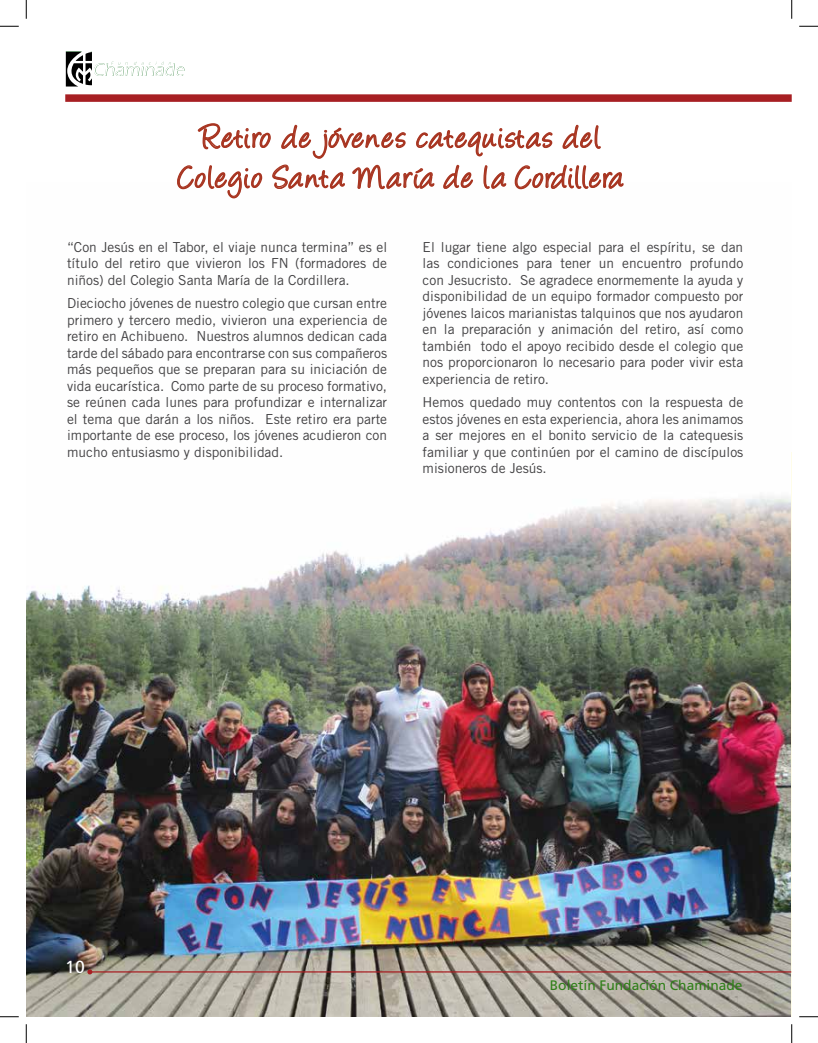
<style>
.page{position:relative;width:818px;height:1043px;background:#fff}
.page>*{position:absolute;margin:0;border:0;box-sizing:border-box;transform-origin:0 0}
.t1{font:36.25px/40px "Angelina";letter-spacing:.055em;color:#a83521;text-align:center}
.t2{font:17.5px "Frutiger LT Std";color:#fff}
.t3{font:13.75px/16.5px "Trade Gothic LT Std";color:#414042;text-align:justify}
.t4{font:13.75px "Frutiger LT Std";color:#307f19}
</style>
<div class="page">
<div style="left:65px;top:94px;width:726px;height:8px;background:#a71f23"></div>
<img style="left:26px;top:496px;width:765px;height:520px">
<hr style="left:90px;top:971px;width:701px;height:1px;background:#a71f23">
<svg style="left:87px;top:969px;width:5px;height:5px"></svg>
<hr style="left:791px;top:452px;width:1px;height:564px;background:#fffde9">
<svg style="left:66px;top:51px;width:118px;height:35px"></svg>
<svg style="left:176px;top:101px;width:448px;height:98px"></svg>
<svg style="left:0;top:25px;width:19px;height:2px"></svg>
<svg style="left:799px;top:25px;width:19px;height:2px"></svg>
<svg style="left:0;top:1016px;width:19px;height:1px"></svg>
<svg style="left:799px;top:1016px;width:19px;height:1px"></svg>
<svg style="left:25px;top:0;width:2px;height:19px"></svg>
<svg style="left:25px;top:1024px;width:2px;height:18px"></svg>
<svg style="left:791px;top:0;width:1px;height:19px"></svg>
<svg style="left:791px;top:1024px;width:1px;height:18px"></svg>
<h1 class="t1" style="left:179px;top:121px;width:445px">Retiro de jóvenes catequistas del<br>Colegio Santa María de la Cordillera</h1>
<p class="t3" style="left:67px;top:238px;width:321px">“Con Jesús en el Tabor, el viaje nunca termina” es el título del retiro que vivieron los FN (formadores de niños) del Colegio Santa María de la Cordillera.</p>
<p class="t3" style="left:67px;top:295px;width:321px">Dieciocho jóvenes de nuestro colegio que cursan entre primero y tercero medio, vivieron una experiencia de retiro en Achibueno. Nuestros alumnos dedican cada tarde del sábado para encontrarse con sus compañeros más pequeños que se preparan para su iniciación de vida eucarística. Como parte de su proceso formativo, se reúnen cada lunes para profundizar e internalizar el tema que darán a los niños. Este retiro era parte importante de ese proceso, los jóvenes acudieron con mucho entusiasmo y disponibilidad.</p>
<p class="t3" style="left:422px;top:238px;width:322px">El lugar tiene algo especial para el espíritu, se dan las condiciones para tener un encuentro profundo con Jesucristo. Se agradece enormemente la ayuda y disponibilidad de un equipo formador compuesto por jóvenes laicos marianistas talquinos que nos ayudaron en la preparación y animación del retiro, así como también todo el apoyo recibido desde el colegio que nos proporcionaron lo necesario para poder vivir esta experiencia de retiro.</p>
<p class="t3" style="left:422px;top:394px;width:322px">Hemos quedado muy contentos con la respuesta de estos jóvenes en esta experiencia, ahora les animamos a ser mejores en el bonito servicio de la catequesis familiar y que continúen por el camino de discípulos misioneros de Jesús.</p>
<p class="t2" style="left:65px;top:956px;width:21px">10</p>
<p class="t4" style="left:550px;top:977px;width:194px">Boletín Fundación Chaminade</p>
</div>
